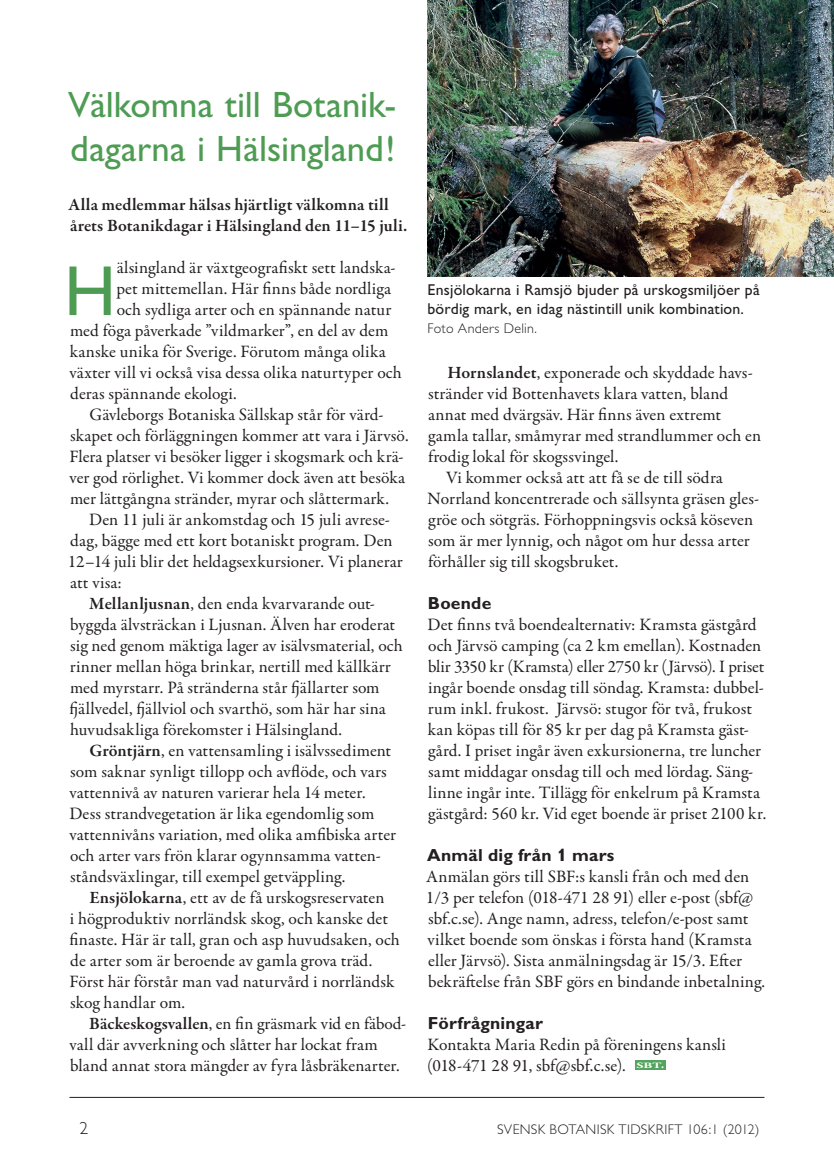
<style>
.page{position:relative;width:834px;height:1166px;background:#fff}
.page>*{position:absolute;margin:0;border:0;box-sizing:border-box;transform-origin:0 0}
.Normal__första{font:71.23px "Gill Sans";color:#4e9c53}
.Artikelrubrik{font:36.75px/44.1px "Gill Sans";color:#4e9c53}
.Normal___indrag{font:17.5px/21px "Garamond Premr Pro";letter-spacing:.005em;color:#231f20}
.Normal__första-2{font:17.5px "Garamond Premr Pro";letter-spacing:.005em;color:#231f20}
.Ingress{font:600 17.5px/21px "Garamond Premr Pro";letter-spacing:.01em;color:#231f20}
.Rubrik_1{font:700 17.5px "Gill Sans";letter-spacing:.01em;color:#231f20}
.t1{font:300 17.5px "Gill Sans";color:#231f20}
.FigurTabell{font:15.75px/18.9px "Gill Sans";letter-spacing:.015em;color:#231f20}
.FigurTabell-2{font:300 14px "Gill Sans";letter-spacing:.025em;color:#231f20}
.t2{font:700 8.05px "Adobe Garamond Pro";color:#fff;scale:1.71 1}
.s1{font-weight:600}
.s2{font-family:"Gill Alt One"}
.s3{font-size:11.55px}
</style>
<div class="page">
<hr style="left:69px;top:1097px;width:695px;height:1px;background:#231f20">
<div style="left:634px;top:1060px;width:31px;height:10px;background:#53a45f"></div>
<img style="left:427px;top:0;width:406px;height:277px">
<p class="Artikelrubrik" style="left:68px;top:83px;width:329px">Välkomna till Botanik&shy;dagarna i Hälsingland!</p>
<p class="Ingress" style="left:68px;top:194px;width:340px">Alla medlemmar hälsas hjärtligt välkomna till årets Botanikdagar i Hälsingland den 11–15 juli.</p>
<p class="Normal__första" style="left:64px;top:250px;width:53px">H</p>
<p class="Normal__första-2" style="left:117px;top:257px;width:280px">älsingland är växtgeografiskt sett landska-</p>
<p class="Normal__första-2" style="left:116px;top:278px;width:276px">pet mittemellan. Här finns både nordliga</p>
<p class="Normal__första-2" style="left:117px;top:299px;width:276px">och sydliga arter och en spännande natur</p>
<p class="Normal__första-2" style="left:70px;top:320px;width:320px">med föga påverkade ”vildmarker”, en del av dem</p>
<p class="Normal__första-2" style="left:70px;top:341px;width:317px">kanske unika för Sverige. Förutom många olika</p>
<p class="Normal__första-2" style="left:69px;top:362px;width:334px">växter vill vi också visa dessa olika naturtyper och</p>
<p class="Normal__första-2" style="left:70px;top:383px;width:168px">deras spännande ekologi.</p>
<p class="Normal___indrag" style="left:69px;top:404px;width:340px;text-indent:20px">Gävleborgs Botaniska Sällskap står för värd&shy;skapet och förläggningen kommer att vara i Järvsö.<br>Flera platser vi besöker ligger i skogsmark och krä&shy;ver god rörlighet. Vi kommer dock även att besöka mer lättgångna stränder, myrar och slåttermark.</p>
<p class="Normal___indrag" style="left:68px;top:509px;width:336px;text-indent:21px">Den 11 juli är ankomstdag och 15 juli avrese&shy;dag, bägge med ett kort botaniskt program. Den 12–14 juli blir det heldagsexkursioner. Vi planerar att visa:</p>
<p class="Normal___indrag" style="left:69px;top:593px;width:335px;text-indent:20px"><span class="s1">Mellanljusnan</span>, den enda kvarvarande out&shy;byggda älvsträckan i Ljusnan. Älven har eroderat sig ned genom mäktiga lager av isälvsmaterial, och rinner mellan höga brinkar, nertill med källkärr med myrstarr. På stränderna står fjällarter som fjällvedel, fjällviol och svarthö, som här har sina huvudsakliga förekomster i Hälsingland.</p>
<p class="Normal___indrag" style="left:69px;top:740px;width:328px;text-indent:20px"><span class="s1">Gröntjärn</span>, en vattensamling i isälvssediment som saknar synligt tillopp och avflöde, och vars vattennivå av naturen varierar hela 14 meter.<br>Dess strandvegetation är lika egendomlig som vattennivåns variation, med olika amfibiska arter och arter vars frön klarar ogynnsamma vatten&shy;ståndsväxlingar, till exempel getväppling.</p>
<p class="Normal___indrag" style="left:69px;top:887px;width:332px;text-indent:20px"><span class="s1">Ensjölokarna</span>, ett av de få urskogsreservaten<br>i högproduktiv norrländsk skog, och kanske det finaste. Här är tall, gran och asp huvudsaken, och de arter som är beroende av gamla grova träd.<br>Först här förstår man vad naturvård i norrländsk skog handlar om.</p>
<p class="Normal___indrag" style="left:69px;top:1013px;width:338px;text-indent:20px"><span class="s1">Bäckeskogsvallen</span>, en fin gräsmark vid en fäbod&shy;vall där avverkning och slåtter har lockat fram bland annat stora mängder av fyra låsbräkenarter.</p>
<p class="FigurTabell" style="left:427px;top:280px;width:333px">Ensjölokarna i Ramsjö bjuder på urskogsmiljöer på bördig mark, en idag nästintill unik kombination.</p>
<p class="FigurTabell-2" style="left:427px;top:320px;width:111px">Foto Anders Delin.</p>
<p class="Normal___indrag" style="left:428px;top:362px;width:334px;text-indent:19px"><span class="s1">Hornslandet</span>, exponerade och skyddade havs&shy;stränder vid Bottenhavets klara vatten, bland annat med dvärgsäv. Här finns även extremt gamla tallar, småmyrar med strandlummer och en frodig lokal för skogssvingel.</p>
<p class="Normal___indrag" style="left:427px;top:467px;width:333px;text-indent:19px">Vi kommer också att att få se de till södra Norrland koncentrerade och sällsynta gräsen gles&shy;gröe och sötgräs. Förhoppningsvis också köseven som är mer lynnig, och något om hur dessa arter förhåller sig till skogsbruket.</p>
<p class="Rubrik_1" style="left:428px;top:593px;width:65px">Boende</p>
<p class="Normal___indrag" style="left:427px;top:614px;width:340px">Det finns två boendealternativ: Kramsta gästgård och Järvsö camping (ca 2 km emellan). Kostnaden blir 3350 kr (Kramsta) eller 2750 kr (Järvsö). I priset ingår boende onsdag till söndag. Kramsta: dubbel&shy;rum inkl. frukost. Järvsö: stugor för två, frukost kan köpas till för 85 kr per dag på Kramsta gäst&shy;gård. I priset ingår även exkursionerna, tre luncher samt middagar onsdag till och med lördag. Säng&shy;linne ingår inte. Tillägg för enkelrum på Kramsta gästgård: 560 kr. Vid eget boende är priset 2100 kr.</p>
<p class="Rubrik_1" style="left:427px;top:845px;width:189px">Anmäl dig från <span class="s2">1</span> mars</p>
<p class="Normal___indrag" style="left:426px;top:866px;width:340px">Anmälan görs till SBF:s kansli från och med den 1/3 per telefon (018-471 28 91) eller e-post (sbf@ sbf.c.se). Ange namn, adress, telefon/e-post samt vilket boende som önskas i första hand (Kramsta eller Järvsö). Sista anmälningsdag är 15/3. Efter bekräftelse från SBF görs en bindande inbetalning.</p>
<p class="Rubrik_1" style="left:428px;top:1013px;width:116px">Förfrågningar</p>
<p class="Normal___indrag" style="left:427px;top:1034px;width:300px">Kontakta Maria Redin på föreningens kansli (018-471 28 91, sbf@sbf.c.se).</p>
<p class="t2" style="left:636px;top:1061px;width:18px">SBT<span class="s3">.</span></p>
<p class="t1" style="left:79px;top:1118px;width:10px">2</p>
<p class="FigurTabell-2" style="left:497px;top:1121px;width:264px">SVENSK BOTANISK TIDSKRIFT 106:1 (2012)</p>
</div>
